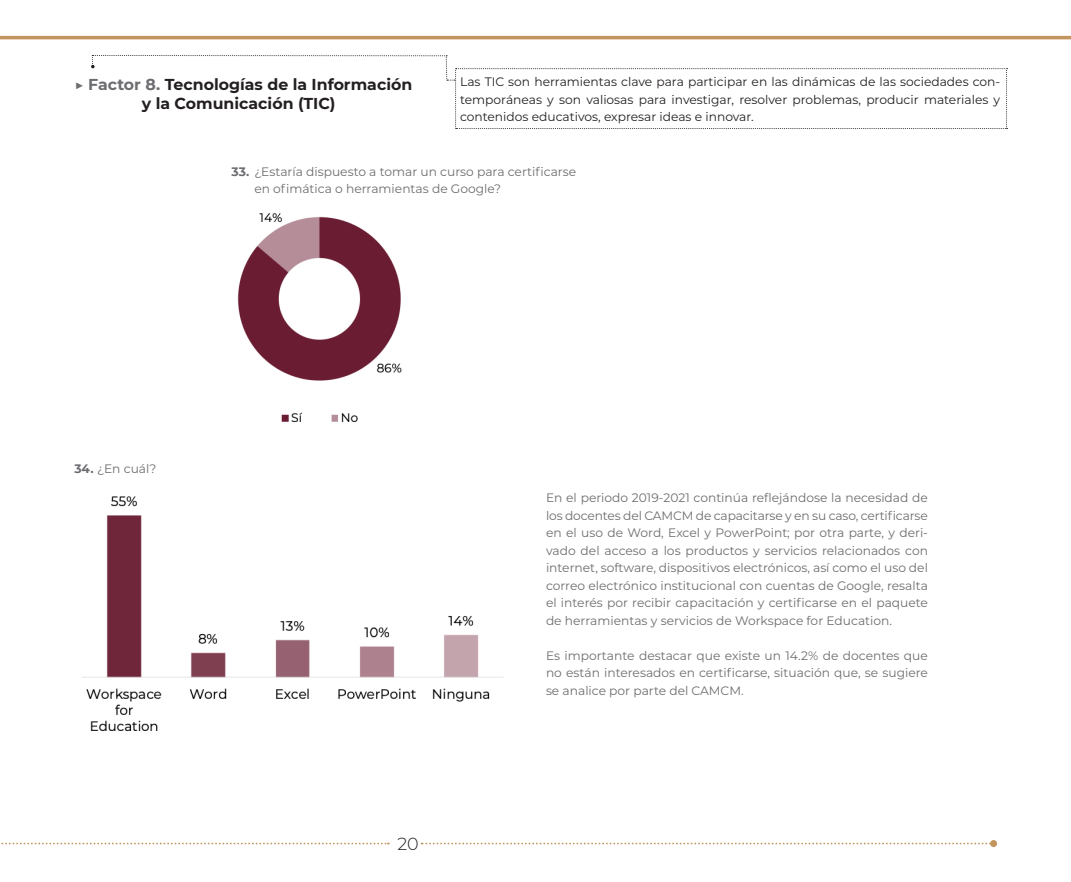
<style>
.page{position:relative;width:1071px;height:882px;background:#fff}
.page>*{position:absolute;margin:0;border:0;box-sizing:border-box;transform-origin:0 0}
.t1{font:300 17.5px "Montserrat";color:#231f20}
.t2{font:700 15.75px/19.2px "Montserrat";color:#231f20;text-align:center}
.t3{font:12.25px/17.5px "Montserrat";color:#6c6d70;text-align:justify}
.t4{font:12.25px/17.5px "Montserrat";color:#231f20;text-align:justify}
.s1{font-weight:400;color:#6c6d70}
.s2{color:#6c6d70}
.s3{font-weight:700}
</style>
<div class="page">
<hr style="left:0;top:36px;width:1071px;height:3px;background:#c3945d">
<svg style="left:422px;top:843px;width:568px;height:1px"></svg>
<div style="left:990px;top:840px;width:7px;height:7px;background:#c3945d;border-radius:50%"></div>
<svg style="left:1px;top:843px;width:388px;height:1px"></svg>
<img style="left:237px;top:213px;width:165px;height:209px">
<img style="left:82px;top:496px;width:421px;height:235px">
<svg style="left:91px;top:55px;width:917px;height:74px"></svg>
<p class="t2" style="left:74px;top:74px;width:339px"><span class="s1">▶</span> <span class="s2">Factor 8.</span> Tecnologías de la Información y la Comunicación (TIC)</p>
<p class="t4" style="left:460px;top:73px;width:542px">Las TIC son herramientas clave para participar en las dinámicas de las sociedades con&shy;temporáneas y son valiosas para investigar, resolver problemas, producir materiales y contenidos educativos, expresar ideas e innovar.</p>
<p class="t3" style="left:254px;top:162px;width:323px;text-indent:-23px"><span class="s3">33.</span> ¿Estaría dispuesto a tomar un curso para certificarse en ofimática o herramientas de Google?</p>
<p class="t3" style="left:74px;top:459px;width:84px"><span class="s3">34.</span> ¿En cuál?</p>
<h1 class="t1" style="left:397px;top:832px;width:23px">20</h1>
<p class="t3" style="left:546px;top:489px;width:384px">En el periodo 2019-2021 continúa reflejándose la necesidad de los docentes del CAMCM de capacitarse y en su caso, certificarse en el uso de Word, Excel y PowerPoint; por otra parte, y deri&shy;vado del acceso a los productos y servicios relacionados con internet, software, dispositivos electrónicos, así como el uso del correo electrónico institucional con cuentas de Google, resalta el interés por recibir capacitación y certificarse en el paquete de herramientas y servicios de Workspace for Education.</p>
<p class="t3" style="left:546px;top:646px;width:383px">Es importante destacar que existe un 14.2% de docentes que no están interesados en certificarse, situación que, se sugiere se analice por parte del CAMCM.</p>
</div>
